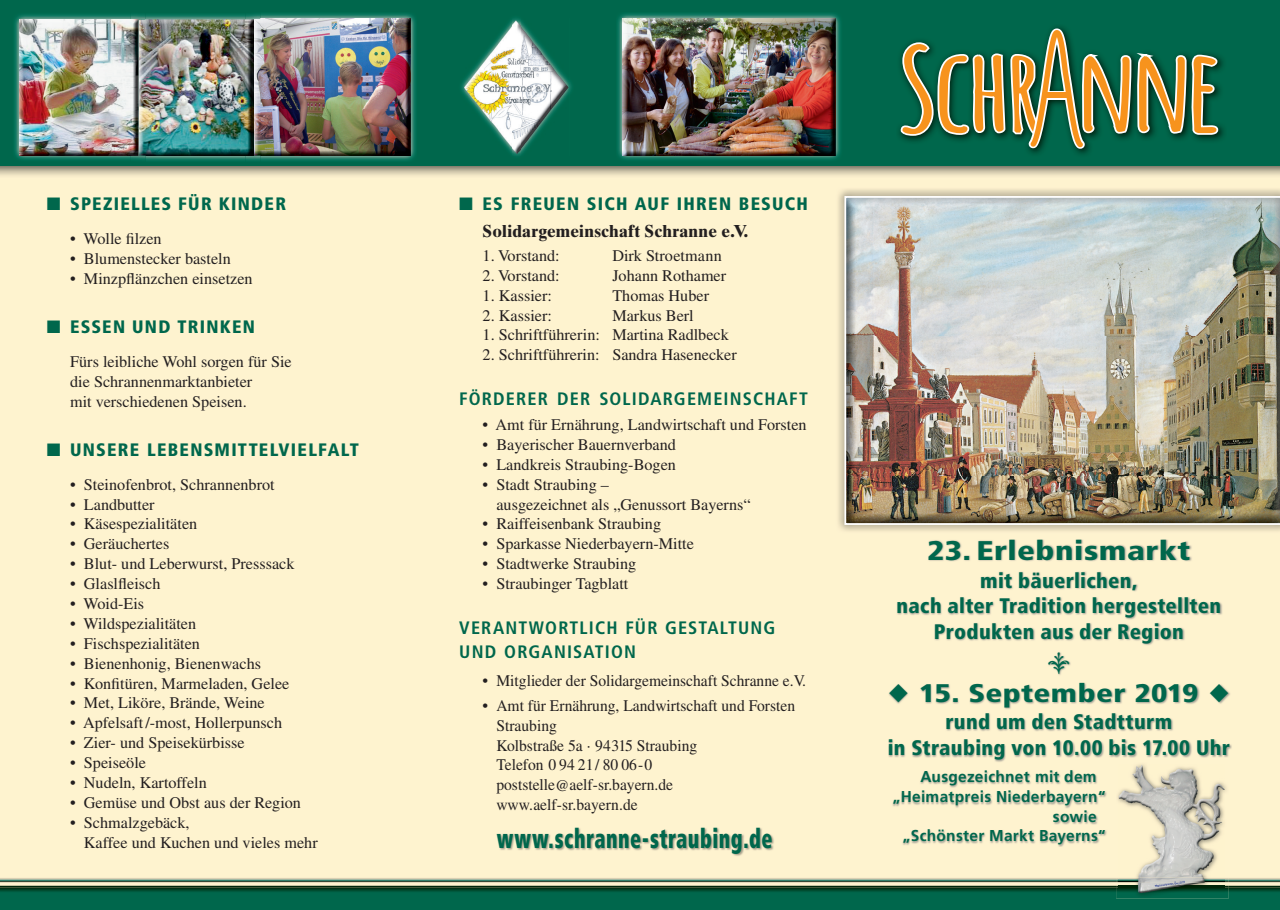
<style>
.page{position:relative;width:1280px;height:910px;background:#fff}
.page>*{position:absolute;margin:0;border:0;box-sizing:border-box;transform-origin:0 0}
.t1{font:900 condensed 27px "Frutiger LT";letter-spacing:.03em;color:#00674c;scale:.74 1}
.t2{font:900 condensed 27px "Frutiger LT";letter-spacing:.015em;color:#00674c;scale:1.23 1}
.t3{font:900 condensed 25.5px "Frutiger LT";letter-spacing:.01em;color:#00674c;scale:1.23 1}
.t4{font:900 condensed 21px/25.5px "Frutiger LT";letter-spacing:.015em;color:#00674c;text-align:center}
.t5{font:900 condensed 18px "Frutiger LT";letter-spacing:.07em;color:#00674c}
.t6{font:700 condensed 18px/24px "Frutiger LT";letter-spacing:.06em;color:#00674c}
.t7{font:700 17.4px "Times Ten CE";letter-spacing:.01em;color:#231f20}
.t8{font:16.2px/19.8px "Times LT";color:#231f20}
.t9{font:700 15.75px "Frutiger LT";letter-spacing:.02em;color:#00674c}
</style>
<div class="page">
<div style="left:0;top:1px;width:1280px;height:909px;background:#fef3cf"></div>
<div style="left:0;top:0;width:1280px;height:166px;background:#00674c"></div>
<img style="left:888px;top:539px;width:344px;height:308px">
<img style="left:497px;top:828px;width:277px;height:28px">
<img style="left:0;top:886px;width:1280px;height:24px">
<img style="left:0;top:879px;width:1280px;height:3px">
<img style="left:260px;top:13px;width:156px;height:148px">
<img style="left:260px;top:19px;width:150px;height:137px">
<img style="left:617px;top:13px;width:224px;height:147px">
<img style="left:622px;top:19px;width:214px;height:136px">
<img style="left:461px;top:19px;width:109px;height:136px">
<img style="left:146px;top:14px;width:100px;height:147px">
<img style="left:246px;top:14px;width:14px;height:147px">
<img style="left:14px;top:14px;width:117px;height:146px">
<img style="left:131px;top:14px;width:15px;height:146px">
<img style="left:837px;top:236px;width:47px;height:295px">
<img style="left:843px;top:195px;width:437px;height:331px">
<img style="left:1116px;top:762px;width:113px;height:136px">
<img style="left:1116px;top:877px;width:113px;height:6px">
<img style="left:1116px;top:879px;width:113px;height:3px">
<img style="left:1118px;top:764px;width:107px;height:130px">
<img style="left:1118px;top:877px;width:107px;height:6px">
<img style="left:1118px;top:879px;width:107px;height:3px">
<svg style="left:899px;top:28px;width:321px;height:121px"></svg>
<div style="left:1045px;top:93px;width:23px;height:5px;background:#f7931d"></div>
<svg style="left:1048px;top:651px;width:22px;height:23px"></svg>
<p class="t5" style="left:47px;top:193px;width:241px">■ SPEZIELLES FÜR KINDER</p>
<p class="t8" style="left:70px;top:228px;width:93px">• Wolle filzen</p>
<p class="t8" style="left:70px;top:248px;width:162px">• Blumenstecker basteln</p>
<p class="t8" style="left:70px;top:268px;width:184px">• Minzpflänzchen einsetzen</p>
<p class="t5" style="left:47px;top:316px;width:210px">■ ESSEN UND TRINKEN</p>
<p class="t8" style="left:70px;top:351px;width:223px">Fürs leibliche Wohl sorgen für Sie die Schrannenmarktanbieter<br>mit verschiedenen Speisen.</p>
<p class="t5" style="left:47px;top:439px;width:313px">■ UNSERE LEBENSMITTELVIELFALT</p>
<p class="t8" style="left:70px;top:474px;width:206px">• Steinofenbrot, Schrannenbrot</p>
<p class="t8" style="left:70px;top:494px;width:86px">• Landbutter</p>
<p class="t8" style="left:70px;top:514px;width:129px">• Käsespezialitäten</p>
<p class="t8" style="left:70px;top:534px;width:101px">• Geräuchertes</p>
<p class="t8" style="left:70px;top:554px;width:226px">• Blut- und Leberwurst, Presssack</p>
<p class="t8" style="left:70px;top:574px;width:92px">• Glaslfleisch</p>
<p class="t8" style="left:70px;top:594px;width:76px">• Woid-Eis</p>
<p class="t8" style="left:70px;top:613px;width:128px">• Wildspezialitäten</p>
<p class="t8" style="left:70px;top:633px;width:131px">• Fischspezialitäten</p>
<p class="t8" style="left:70px;top:653px;width:192px">• Bienenhonig, Bienenwachs</p>
<p class="t8" style="left:70px;top:673px;width:221px">• Konfitüren, Marmeladen, Gelee</p>
<p class="t8" style="left:70px;top:693px;width:196px">• Met, Liköre, Brände, Weine</p>
<p class="t8" style="left:70px;top:713px;width:213px">• Apfelsaft /-most, Hollerpunsch</p>
<p class="t8" style="left:70px;top:733px;width:176px">• Zier- und Speisekürbisse</p>
<p class="t8" style="left:70px;top:753px;width:77px">• Speiseöle</p>
<p class="t8" style="left:70px;top:773px;width:138px">• Nudeln, Kartoffeln</p>
<p class="t8" style="left:70px;top:792px;width:232px">• Gemüse und Obst aus der Region</p>
<p class="t8" style="left:84px;top:812px;width:235px;text-indent:-14px">• Schmalzgebäck,<br>Kaffee und Kuchen und vieles mehr</p>
<p class="t5" style="left:459px;top:193px;width:350px">■ ES FREUEN SICH AUF IHREN BESUCH</p>
<p class="t7" style="left:483px;top:220px;width:267px">Solidargemeinschaft Schranne e.V.</p>
<p class="t8" style="left:483px;top:246px;width:79px">1. Vorstand:</p>
<p class="t8" style="left:612px;top:246px;width:111px">Dirk Stroetmann</p>
<p class="t8" style="left:483px;top:265px;width:79px">2. Vorstand:</p>
<p class="t8" style="left:612px;top:265px;width:115px">Johann Rothamer</p>
<p class="t8" style="left:483px;top:285px;width:71px">1. Kassier:</p>
<p class="t8" style="left:612px;top:285px;width:98px">Thomas Huber</p>
<p class="t8" style="left:483px;top:305px;width:71px">2. Kassier:</p>
<p class="t8" style="left:612px;top:305px;width:83px">Markus Berl</p>
<p class="t8" style="left:483px;top:325px;width:248px">1. Schriftführerin: Martina Radlbeck</p>
<p class="t8" style="left:483px;top:345px;width:256px">2. Schriftführerin: Sandra Hasenecker</p>
<p class="t6" style="left:459px;top:386px;width:350px">FÖRDERER DER SOLIDARGEMEINSCHAFT</p>
<p class="t8" style="left:483px;top:415px;width:325px">• Amt für Ernährung, Landwirtschaft und Forsten</p>
<p class="t8" style="left:483px;top:435px;width:195px">• Bayerischer Bauernverband</p>
<p class="t8" style="left:483px;top:454px;width:195px">• Landkreis Straubing-Bogen</p>
<p class="t8" style="left:496px;top:474px;width:256px;text-indent:-14px">• Stadt Straubing –<br>ausgezeichnet als „Genussort Bayerns“</p>
<p class="t8" style="left:483px;top:514px;width:180px">• Raiffeisenbank Straubing</p>
<p class="t8" style="left:483px;top:534px;width:213px">• Sparkasse Niederbayern-Mitte</p>
<p class="t8" style="left:483px;top:554px;width:155px">• Stadtwerke Straubing</p>
<p class="t8" style="left:483px;top:574px;width:147px">• Straubinger Tagblatt</p>
<p class="t6" style="left:459px;top:615px;width:318px">VERANTWORTLICH FÜR GESTALTUNG<br>UND ORGANISATION</p>
<p class="t8" style="left:483px;top:671px;width:325px">• Mitglieder der Solidargemeinschaft Schranne e.V.</p>
<p class="t8" style="left:496px;top:696px;width:300px;text-indent:-14px">• Amt für Ernährung, Landwirtschaft und Forsten<br>Straubing<br>Kolbstraße 5a · 94315 Straubing<br>Telefon 0 94 21 / 80 06-0 poststelle@aelf-sr.bayern.de www.aelf-sr.bayern.de</p>
<h1 class="t2" style="left:927px;top:534px;width:216px">23. Erlebnismarkt</h1>
<p class="t4" style="left:897px;top:568px;width:326px">mit bäuerlichen,<br>nach alter Tradition hergestellten<br>Produkten aus der Region</p>
<h2 class="t3" style="left:888px;top:678px;width:279px">◆ 15. September 2019 ◆</h2>
<p class="t4" style="left:888px;top:709px;width:344px;line-height:26.4px">rund um den Stadtturm<br>in Straubing von 10.00 bis 17.00 Uhr</p>
<p class="t9" style="left:920px;top:767px;width:178px">Ausgezeichnet mit dem</p>
<p class="t9" style="left:893px;top:788px;width:214px">„Heimatpreis Niederbayern“</p>
<p class="t9" style="left:1053px;top:807px;width:45px">sowie</p>
<h1 class="t1" style="left:497px;top:822px;width:374px">www.schranne-straubing.de</h1>
<p class="t9" style="left:903px;top:826px;width:204px">„Schönster Markt Bayerns“</p>
</div>
